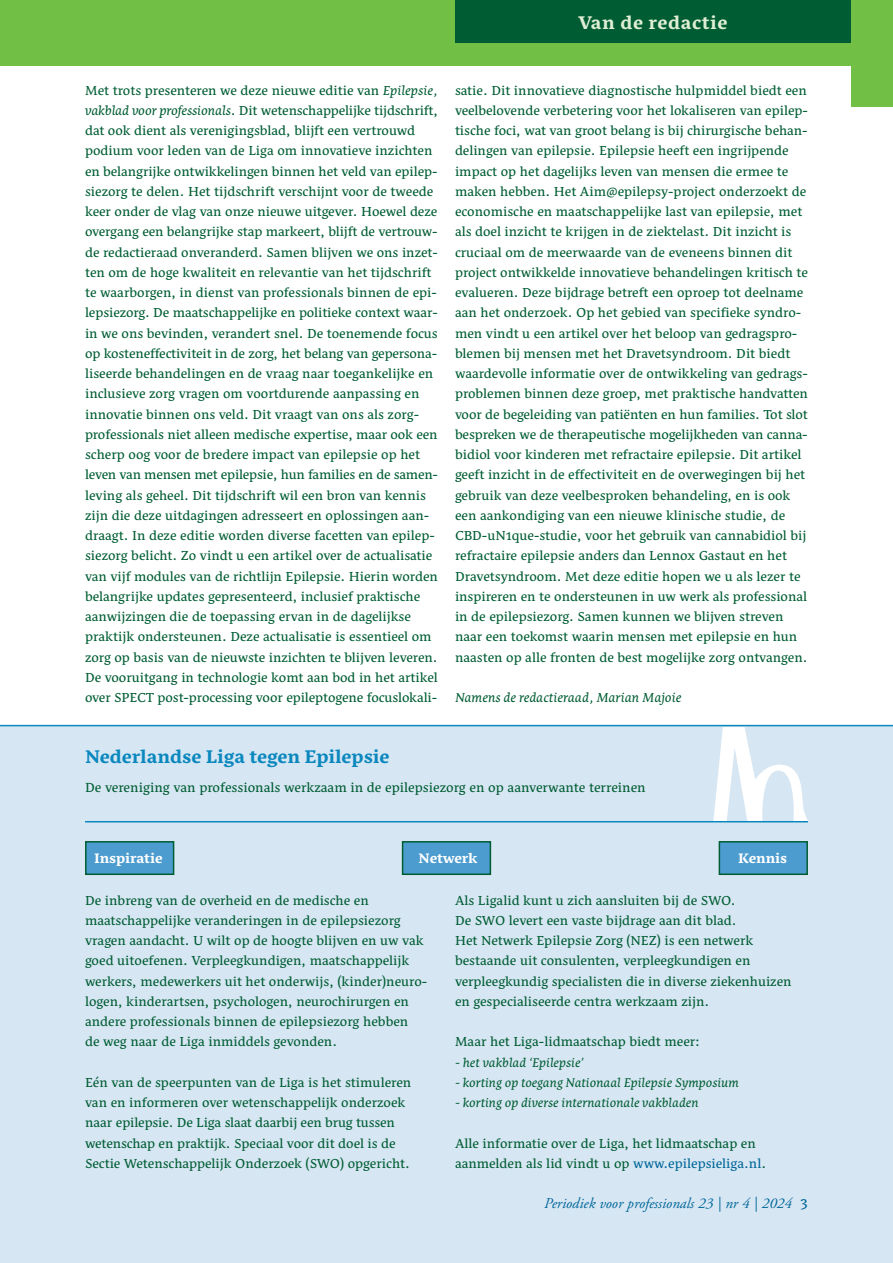
<style>
.page{position:relative;width:893px;height:1263px;background:#fff}
.page>*{position:absolute;margin:0;border:0;box-sizing:border-box;transform-origin:0 0}
.t1{font:700 24px "Nassim Latn";color:#0a88be}
.t2{font:700 24px "Nassim Latn";letter-spacing:.025em;color:#dfeed4}
.t3{font:700 18px "Nassim Latn";color:#fff}
.t4{font:17.25px "Nassim Latn";color:#005d33}
.t5{font:17.1px/20.2px "Nassim Latn";color:#005d33}
.t6{font:italic 17.1px "Nassim Latn";color:#005d33}
.t7{font:italic 16.5px "Nassim Latn";color:#005d33}
.t8{font:italic 15px "Adobe Garamond Pro";color:#006799}
.s1{font-style:italic}
.s2{color:#006799}
.s3{font-family:"Nassim Latn";font-style:normal;font-size:19.5px}
</style>
<div class="page">
<div style="left:0;top:726px;width:893px;height:537px;background:#d7e6f3"></div>
<div style="left:0;top:0;width:893px;height:107px;background:#71bf44"></div>
<div style="left:0;top:66px;width:850px;height:535px;background:#fff"></div>
<svg style="left:713px;top:727px;width:95px;height:94px"></svg>
<hr style="left:85px;top:821px;width:723px;height:1px;background:#0a88be">
<div style="left:85px;top:841px;width:89px;height:34px;background:#4d9ccf;border:2px solid #005d33"></div>
<div style="left:402px;top:841px;width:89px;height:34px;background:#4d9ccf;border:2px solid #005d33"></div>
<div style="left:719px;top:841px;width:89px;height:34px;background:#4d9ccf;border:2px solid #005d33"></div>
<hr style="left:0;top:725px;width:893px;height:1px;background:#0a88be">
<div style="left:455px;top:0;width:395px;height:43px;background:#005d33"></div>
<h1 class="t2" style="left:578px;top:6px;width:151px">Van de redactie</h1>
<p class="t5" style="left:85px;top:81px;width:354px">Met trots presenteren we deze nieuwe editie van <span class="s1">Epilepsie, vakblad voor professionals</span>. Dit wetenschappelijke tijdschrift, dat ook dient als verenigingsblad, blijft een vertrouwd podium voor leden van de Liga om innovatieve inzichten en belangrijke ontwikkelingen binnen het veld van epilep&shy;siezorg te delen. Het tijdschrift verschijnt voor de tweede keer onder de vlag van onze nieuwe uitgever. Hoewel deze overgang een belangrijke stap markeert, blijft de vertrouw&shy;de redactieraad onveranderd. Samen blijven we ons inzet&shy;ten om de hoge kwaliteit en relevantie van het tijdschrift te waarborgen, in dienst van professionals binnen de epi&shy;lepsiezorg. De maatschappelijke en politieke context waar&shy;in we ons bevinden, verandert snel. De toenemende focus op kosteneffectiviteit in de zorg, het belang van gepersona&shy;liseerde behandelingen en de vraag naar toegankelijke en inclusieve zorg vragen om voortdurende aanpassing en innovatie binnen ons veld. Dit vraagt van ons als zorg&shy;professionals niet alleen medische expertise, maar ook een scherp oog voor de bredere impact van epilepsie op het leven van mensen met epilepsie, hun families en de samen&shy;leving als geheel. Dit tijdschrift wil een bron van kennis zijn die deze uitdagingen adresseert en oplossingen aan&shy;draagt. In deze editie worden diverse facetten van epilep&shy;siezorg belicht. Zo vindt u een artikel over de actualisatie van vijf modules van de richtlijn Epilepsie. Hierin worden belangrijke updates gepresenteerd, inclusief praktische aanwijzingen die de toepassing ervan in de dagelijkse praktijk ondersteunen. Deze actualisatie is essentieel om zorg op basis van de nieuwste inzichten te blijven leveren.<br>De vooruitgang in technologie komt aan bod in het artikel over SPECT post-processing voor epileptogene focuslokali-</p>
<p class="t5" style="left:455px;top:81px;width:354px">satie. Dit innovatieve diagnostische hulpmiddel biedt een veelbelovende verbetering voor het lokaliseren van epilep&shy;tische foci, wat van groot belang is bij chirurgische behan&shy;delingen van epilepsie. Epilepsie heeft een ingrijpende impact op het dagelijks leven van mensen die ermee te maken hebben. Het Aim@epilepsy-project onderzoekt de economische en maatschappelijke last van epilepsie, met als doel inzicht te krijgen in de ziektelast. Dit inzicht is cruciaal om de meerwaarde van de eveneens binnen dit project ontwikkelde innovatieve behandelingen kritisch te evalueren. Deze bijdrage betreft een oproep tot deelname aan het onderzoek. Op het gebied van specifieke syndro&shy;men vindt u een artikel over het beloop van gedragspro&shy;blemen bij mensen met het Dravetsyndroom. Dit biedt waardevolle informatie over de ontwikkeling van gedrags&shy;problemen binnen deze groep, met praktische handvatten voor de begeleiding van patiënten en hun families. Tot slot bespreken we de therapeutische mogelijkheden van canna&shy;bidiol voor kinderen met refractaire epilepsie. Dit artikel geeft inzicht in de effectiviteit en de overwegingen bij het gebruik van deze veelbesproken behandeling, en is ook een aankondiging van een nieuwe klinische studie, de CBD-uN1que-studie, voor het gebruik van cannabidiol bij refractaire epilepsie anders dan Lennox Gastaut en het Dravetsyndroom. Met deze editie hopen we u als lezer te inspireren en te ondersteunen in uw werk als professional in de epilepsiezorg. Samen kunnen we blijven streven naar een toekomst waarin mensen met epilepsie en hun naasten op alle fronten de best mogelijke zorg ontvangen.</p>
<p class="t6" style="left:455px;top:687px;width:228px">Namens de redactieraad, Marian Majoie</p>
<h1 class="t1" style="left:85px;top:740px;width:306px">Nederlandse Liga tegen Epilepsie</h1>
<p class="t4" style="left:85px;top:777px;width:562px">De vereniging van professionals werkzaam in de epilepsiezorg en op aanverwante terreinen</p>
<p class="t3" style="left:94px;top:846px;width:70px">Inspiratie</p>
<p class="t3" style="left:419px;top:846px;width:61px">Netwerk</p>
<p class="t3" style="left:738px;top:846px;width:50px">Kennis</p>
<p class="t5" style="left:85px;top:891px;width:344px">De inbreng van de overheid en de medische en maatschappelijke veranderingen in de epilepsiezorg vragen aandacht. U wilt op de hoogte blijven en uw vak goed uitoefenen. Verpleegkundigen, maatschappelijk werkers, medewerkers uit het onderwijs, (kinder)neuro&shy;logen, kinderartsen, psychologen, neurochirurgen en andere professionals binnen de epilepsiezorg hebben<br>de weg naar de Liga inmiddels gevonden.</p>
<p class="t5" style="left:85px;top:1073px;width:328px">Eén van de speerpunten van de Liga is het stimuleren van en informeren over wetenschappelijk onderzoek naar epilepsie. De Liga slaat daarbij een brug tussen wetenschap en praktijk. Speciaal voor dit doel is de Sectie Wetenschappelijk Onderzoek (SWO) opgericht.</p>
<p class="t5" style="left:455px;top:891px;width:338px">Als Ligalid kunt u zich aansluiten bij de SWO.<br>De SWO levert een vaste bijdrage aan dit blad.<br>Het Netwerk Epilepsie Zorg (NEZ) is een netwerk bestaande uit consulenten, verpleegkundigen en verpleegkundig specialisten die in diverse ziekenhuizen en gespecialiseerde centra werkzaam zijn.</p>
<p class="t5" style="left:455px;top:1033px;width:246px">Maar het Liga-lidmaatschap biedt meer:</p>
<p class="t7" style="left:455px;top:1052px;width:130px">- het vakblad ‘Epilepsie’</p>
<p class="t7" style="left:455px;top:1072px;width:285px">- korting op toegang Nationaal Epilepsie Symposium</p>
<p class="t7" style="left:455px;top:1093px;width:245px">- korting op diverse internationale vakbladen</p>
<p class="t5" style="left:455px;top:1134px;width:313px">Alle informatie over de Liga, het lidmaatschap en aanmelden als lid vindt u op <span class="s2">www.epilepsieliga.nl</span>.</p>
<p class="t8" style="left:544px;top:1194px;width:265px">Periodiek voor professionals 23 | nr 4 | 2024 <span class="s3">3</span></p>
</div>
